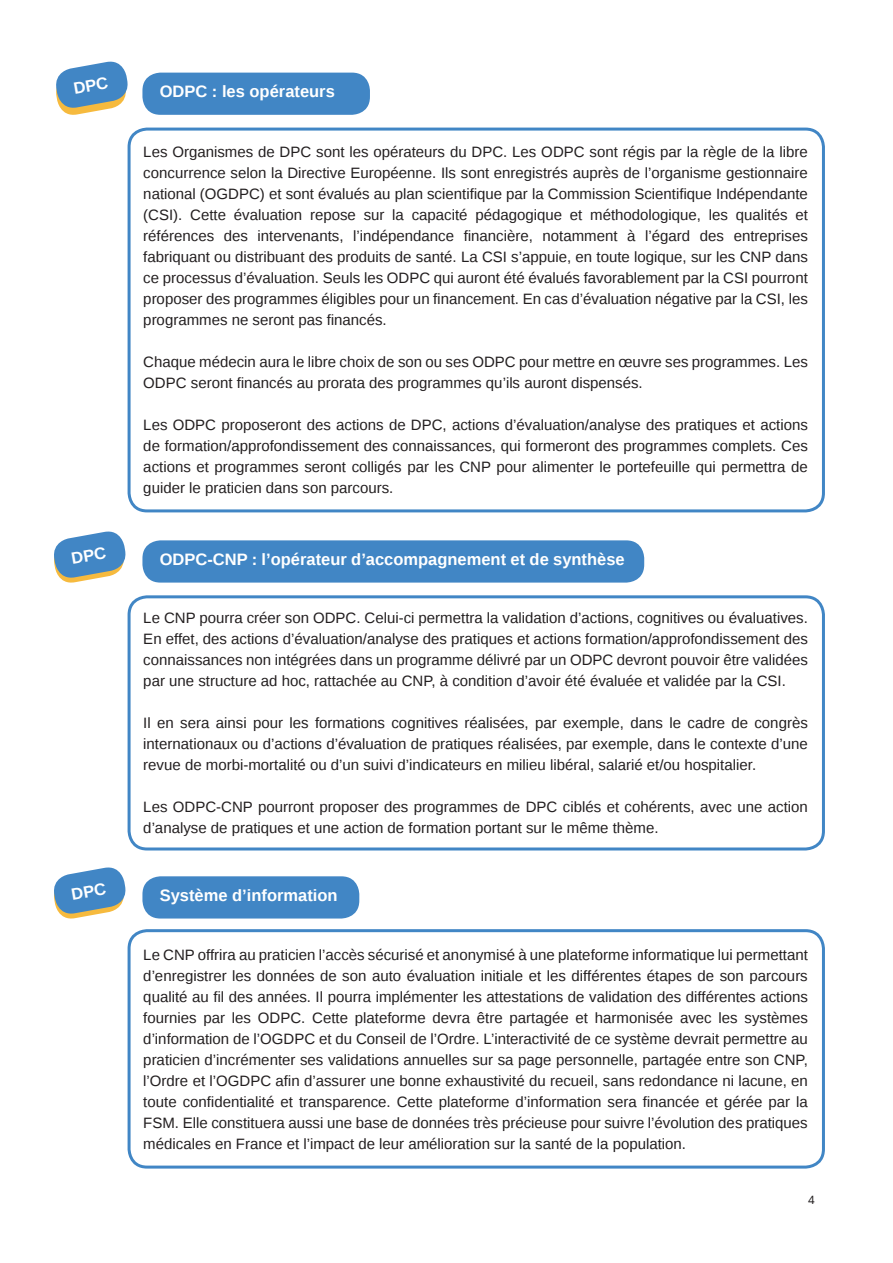
<style>
.page{position:relative;width:893px;height:1263px;background:#fff}
.page>*{position:absolute;margin:0;border:0;box-sizing:border-box;transform-origin:0 0}
.t1{font:700 16.5px "Liberation Sans";color:#fff}
.t2{font:15px/21px "Liberation Sans";color:#231f20;text-align:justify}
.t3{font:12px "Liberation Sans";color:#231f20}
</style>
<div class="page">
<div style="left:142px;top:73px;width:228px;height:42px;background:#4186c5;border-radius:18px"></div>
<div style="left:128px;top:128px;width:697px;height:384px;border:3px solid #4186c5;border-radius:18px"></div>
<div style="left:128px;top:595px;width:697px;height:255px;border:3px solid #4186c5;border-radius:18px"></div>
<div style="left:128px;top:929px;width:697px;height:239px;border:3px solid #4186c5;border-radius:18px"></div>
<div style="left:142px;top:540px;width:502px;height:43px;background:#4186c5;border-radius:18px"></div>
<div style="left:142px;top:876px;width:217px;height:42px;background:#4186c5;border-radius:18px"></div>
<svg style="left:54px;top:867px;width:72px;height:52px"></svg>
<svg style="left:54px;top:531px;width:72px;height:52px"></svg>
<svg style="left:56px;top:61px;width:72px;height:54px"></svg>
<p class="t1" style="left:160px;top:80px;width:177px">ODPC : les opérateurs</p>
<p class="t2" style="left:143px;top:142px;width:666px">Les Organismes de DPC sont les opérateurs du DPC. Les ODPC sont régis par la règle de la libre concurrence selon la Directive Européenne. Ils sont enregistrés auprès de l’organisme gestionnaire national (OGDPC) et sont évalués au plan scientifique par la Commission Scientifique Indépendante (CSI). Cette évaluation repose sur la capacité pédagogique et méthodologique, les qualités et références des intervenants, l’indépendance financière, notamment à l’égard des entreprises fabriquant ou distribuant des produits de santé. La CSI s’appuie, en toute logique, sur les CNP dans ce processus d’évaluation. Seuls les ODPC qui auront été évalués favorablement par la CSI pourront proposer des programmes éligibles pour un financement. En cas d’évaluation négative par la CSI, les programmes ne seront pas financés.</p>
<p class="t2" style="left:143px;top:352px;width:666px">Chaque médecin aura le libre choix de son ou ses ODPC pour mettre en œuvre ses programmes. Les<br>ODPC seront financés au prorata des programmes qu’ils auront dispensés.</p>
<p class="t2" style="left:143px;top:415px;width:666px">Les ODPC proposeront des actions de DPC, actions d’évaluation/analyse des pratiques et actions de formation/approfondissement des connaissances, qui formeront des programmes complets. Ces actions et programmes seront colligés par les CNP pour alimenter le portefeuille qui permettra de guider le praticien dans son parcours.</p>
<p class="t1" style="left:160px;top:548px;width:467px">ODPC-CNP : l’opérateur d’accompagnement et de synthèse</p>
<p class="t2" style="left:143px;top:608px;width:666px">Le CNP pourra créer son ODPC. Celui-ci permettra la validation d’actions, cognitives ou évaluatives.<br>En effet, des actions d’évaluation/analyse des pratiques et actions formation/approfondissement des connaissances non intégrées dans un programme délivré par un ODPC devront pouvoir être validées par une structure ad hoc, rattachée au CNP, à condition d’avoir été évaluée et validée par la CSI.</p>
<p class="t2" style="left:143px;top:713px;width:666px">Il en sera ainsi pour les formations cognitives réalisées, par exemple, dans le cadre de congrès internationaux ou d’actions d’évaluation de pratiques réalisées, par exemple, dans le contexte d’une revue de morbi-mortalité ou d’un suivi d’indicateurs en milieu libéral, salarié et/ou hospitalier.</p>
<p class="t2" style="left:143px;top:797px;width:666px">Les ODPC-CNP pourront proposer des programmes de DPC ciblés et cohérents, avec une action d’analyse de pratiques et une action de formation portant sur le même thème.</p>
<p class="t1" style="left:160px;top:884px;width:179px">Système d’information</p>
<p class="t2" style="left:143px;top:945px;width:666px">Le CNP offrira au praticien l’accès sécurisé et anonymisé à une plateforme informatique lui permettant d’enregistrer les données de son auto évaluation initiale et les différentes étapes de son parcours qualité au fil des années. Il pourra implémenter les attestations de validation des différentes actions fournies par les ODPC. Cette plateforme devra être partagée et harmonisée avec les systèmes d’information de l’OGDPC et du Conseil de l’Ordre. L’interactivité de ce système devrait permettre au praticien d’incrémenter ses validations annuelles sur sa page personnelle, partagée entre son CNP, l’Ordre et l’OGDPC afin d’assurer une bonne exhaustivité du recueil, sans redondance ni lacune, en toute confidentialité et transparence. Cette plateforme d’information sera financée et gérée par la FSM. Elle constituera aussi une base de données très précieuse pour suivre l’évolution des pratiques médicales en France et l’impact de leur amélioration sur la santé de la population.</p>
<p class="t3" style="left:808px;top:1192px;width:8px">4</p>
</div>
